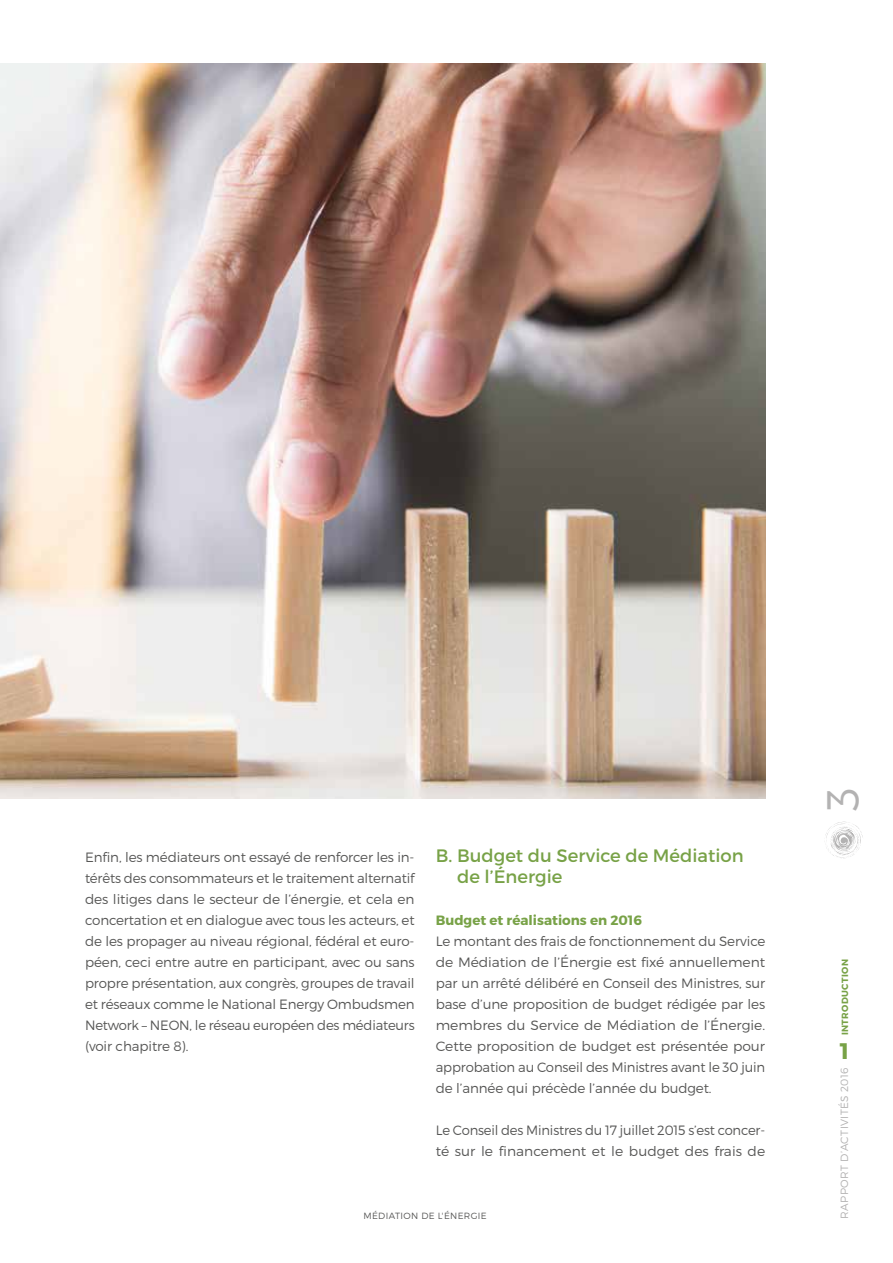
<style>
.page{position:relative;width:893px;height:1263px;background:#fff}
.page>*{position:absolute;margin:0;border:0;box-sizing:border-box;transform-origin:0 0}
.t1{font:300 45px "Montserrat";color:#b3b2b2}
.t2{font:700 22.5px "Montserrat";color:#78a247}
.t3{font:18px/21px "Montserrat";color:#78a247}
.t4{font:300 13.5px/21px "Montserrat";letter-spacing:-.015em;color:#575756;text-align:justify}
.t5{font:700 13.5px "Montserrat";color:#78a247}
.t6{font:300 10.5px "Montserrat";letter-spacing:.035em;color:#b3b2b2}
.t7{font:300 9px "Montserrat";letter-spacing:.04em;color:#575756}
.t8{font:700 9px "Montserrat";letter-spacing:.05em;color:#78a247}
</style>
<div class="page">
<svg style="left:825px;top:821px;width:38px;height:38px"></svg>
<img style="left:0;top:64px;width:765px;height:735px">
<p class="t4" style="left:85px;top:846px;width:331px">Enfin, les médiateurs ont essayé de renforcer les in&shy;térêts des consommateurs et le traitement alternatif des litiges dans le secteur de l’énergie, et cela en concertation et en dialogue avec tous les acteurs, et de les propager au niveau régional, fédéral et euro&shy;péen, ceci entre autre en participant, avec ou sans propre présentation, aux congrès, groupes de travail et réseaux comme le National Energy Ombudsmen Network – NEON, le réseau européen des médiateurs (voir chapitre 8).</p>
<h3 class="t3" style="left:457px;top:845px;width:288px;text-indent:-21px">B. Budget du Service de Médiation de l’Énergie</h3>
<p class="t5" style="left:436px;top:912px;width:208px">Budget et réalisations en 2016</p>
<p class="t4" style="left:436px;top:930px;width:331px">Le montant des frais de fonctionnement du Service de Médiation de l’Énergie est fixé annuellement par un arrêté délibéré en Conseil des Ministres, sur base d’une proposition de budget rédigée par les membres du Service de Médiation de l’Énergie.<br>Cette proposition de budget est présentée pour approbation au Conseil des Ministres avant le 30 juin de l’année qui précède l’année du budget.</p>
<p class="t4" style="left:436px;top:1119px;width:331px">Le Conseil des Ministres du 17 juillet 2015 s’est concer&shy;té sur le financement et le budget des frais de</p>
<p class="t7" style="left:364px;top:1210px;width:125px">MÉDIATION DE L'ÉNERGIE</p>
<h1 class="t1" style="left:815px;top:811px;width:25px;rotate:-90deg">3</h1>
<p class="t8" style="left:839px;top:1035px;width:78px;rotate:-90deg">INTRODUCTION</p>
<h2 class="t2" style="left:840px;top:1036px;width:11px">1</h2>
<p class="t6" style="left:838px;top:1219px;width:153px;rotate:-90deg">RAPPORT D’ACTIVITÉS 2016</p>
</div>
